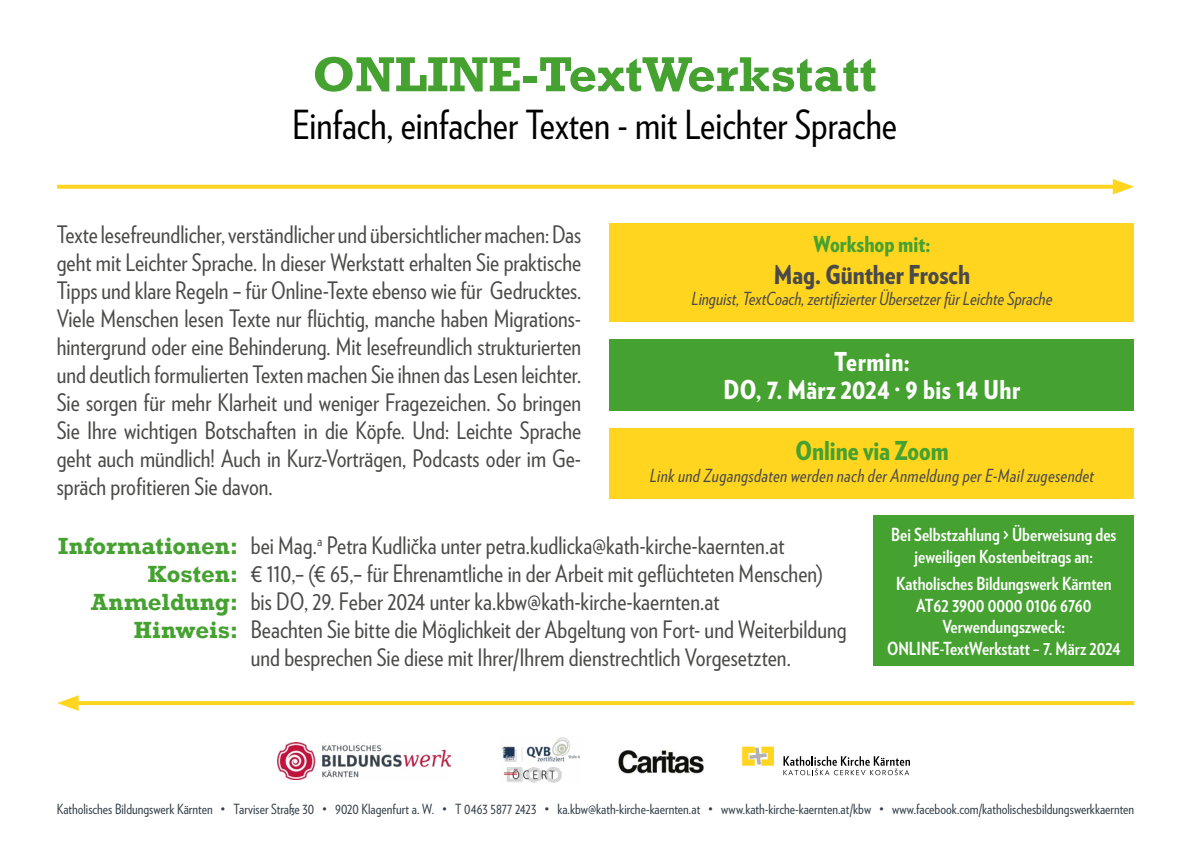
<style>
.page{position:relative;width:1191px;height:842px;background:#fff}
.page>*{position:absolute;margin:0;border:0;box-sizing:border-box;transform-origin:0 0}
.t1{font:700 50px "Rockwell";color:#45a130}
.t2{font:40px "Verlag Condensed";color:#000}
.t3{font:900 26px/28px "Verlag Condensed";letter-spacing:.015em;color:#fff;text-align:center}
.t4{font:900 26px "Verlag Condensed";color:#4a4a49}
.t5{font:900 26px "Verlag Condensed";color:#45a130}
.t6{font:24px/28px "Verlag Condensed";color:#4a4a49;text-align:justify}
.t7{font:900 22px "Verlag Condensed";color:#45a130}
.t8{font:700 18px/21.6px "Verlag Condensed";color:#fff;text-align:center}
.t9{font:italic 18px "Verlag Condensed";letter-spacing:.005em;color:#4a4a49}
.t10{font:14px "Verlag Condensed";color:#323e48}
.s1{font-family:"Rockwell";font-weight:700;color:#45a130}
</style>
<div class="page">
<svg style="left:57px;top:185px;width:1055px;height:4px;background:#ffd72d"></svg>
<svg style="left:1112px;top:179px;width:22px;height:16px"></svg>
<svg style="left:79px;top:701px;width:1055px;height:4px;background:#ffd524"></svg>
<svg style="left:57px;top:695px;width:22px;height:16px"></svg>
<div style="left:609px;top:223px;width:525px;height:99px;background:#ffd520"></div>
<div style="left:609px;top:428px;width:525px;height:70px;background:#ffd520"></div>
<div style="left:609px;top:339px;width:525px;height:72px;background:#45a130"></div>
<div style="left:873px;top:515px;width:261px;height:151px;background:#45a130"></div>
<svg style="left:742px;top:747px;width:32px;height:19px"></svg>
<svg style="left:783px;top:756px;width:127px;height:19px"></svg>
<img style="left:278px;top:742px;width:172px;height:38px">
<img style="left:502px;top:737px;width:78px;height:46px">
<img style="left:618px;top:750px;width:86px;height:24px">
<h1 class="t1" style="left:312px;top:44px;width:566px">ONLINE-TextWerkstatt</h1>
<h2 class="t2" style="left:292px;top:97px;width:606px">Einfach, einfacher Texten - mit Leichter Sprache</h2>
<p class="t6" style="left:57px;top:219px;width:526px">Texte lesefreundlicher, verständlicher und übersichtlicher machen: Das geht mit Leichter Sprache. In dieser Werkstatt erhalten Sie praktische Tipps und klare Regeln – für Online-Texte ebenso wie für Gedrucktes.<br>Viele Menschen lesen Texte nur flüchtig, manche haben Migrations&shy;hintergrund oder eine Behinderung. Mit lesefreundlich strukturierten und deutlich formulierten Texten machen Sie ihnen das Lesen leichter.<br>Sie sorgen für mehr Klarheit und weniger Fragezeichen. So bringen Sie Ihre wichtigen Botschaften in die Köpfe. Und: Leichte Sprache geht auch mündlich! Auch in Kurz-Vorträgen, Podcasts oder im Ge&shy;spräch profitieren Sie davon.</p>
<p class="t7" style="left:813px;top:227px;width:118px">Workshop mit:</p>
<p class="t4" style="left:774px;top:254px;width:197px">Mag. Günther Frosch</p>
<p class="t9" style="left:691px;top:286px;width:362px">Linguist, TextCoach, zertifizierter Übersetzer für Leichte Sprache</p>
<p class="t3" style="left:723px;top:347px;width:298px">Termin:<br>DO, 7. März 2024 · 9 bis 14 Uhr</p>
<p class="t5" style="left:795px;top:430px;width:155px">Online via Zoom</p>
<p class="t9" style="left:650px;top:462px;width:446px">Link und Zugangsdaten werden nach der Anmeldung per E-Mail zugesendet</p>
<p class="t6" style="left:58px;top:531px;width:728px"><span class="s1">Informationen:</span> bei Mag.<sup>a</sup> Petra Kudlička unter petra.kudlicka@kath-kirche-kaernten.at</p>
<p class="t6" style="left:148px;top:559px;width:676px"><span class="s1">Kosten:</span> € 110,– (€ 65,– für Ehrenamtliche in der Arbeit mit geflüchteten Menschen)</p>
<p class="t6" style="left:91px;top:587px;width:630px"><span class="s1">Anmeldung:</span> bis DO, 29. Feber 2024 unter ka.kbw@kath-kirche-kaernten.at</p>
<p class="t6" style="left:134px;top:615px;width:714px"><span class="s1">Hinweis:</span> Beachten Sie bitte die Möglichkeit der Abgeltung von Fort- und Weiterbildung</p>
<p class="t6" style="left:251px;top:643px;width:541px">und besprechen Sie diese mit Ihrer/Ihrem dienstrechtlich Vorgesetzten.</p>
<p class="t8" style="left:891px;top:523px;width:227px">Bei Selbstzahlung &gt; Überweisung des jeweiligen Kostenbeitrags an:</p>
<p class="t8" style="left:887px;top:572px;width:235px">Katholisches Bildungswerk Kärnten<br>AT62 3900 0000 0106 6760<br>Verwendungszweck:<br>ONLINE-TextWerkstatt – 7. März 2024</p>
<p class="t10" style="left:57px;top:799px;width:1079px">Katholisches Bildungswerk Kärnten • Tarviser Straße 30 • 9020 Klagenfurt a. W. • T 0463 5877 2423 • ka.kbw@kath-kirche-kaernten.at • www.kath-kirche-kaernten.at/kbw • www.facebook.com/katholischesbildungswerkkaernten</p>
</div>
